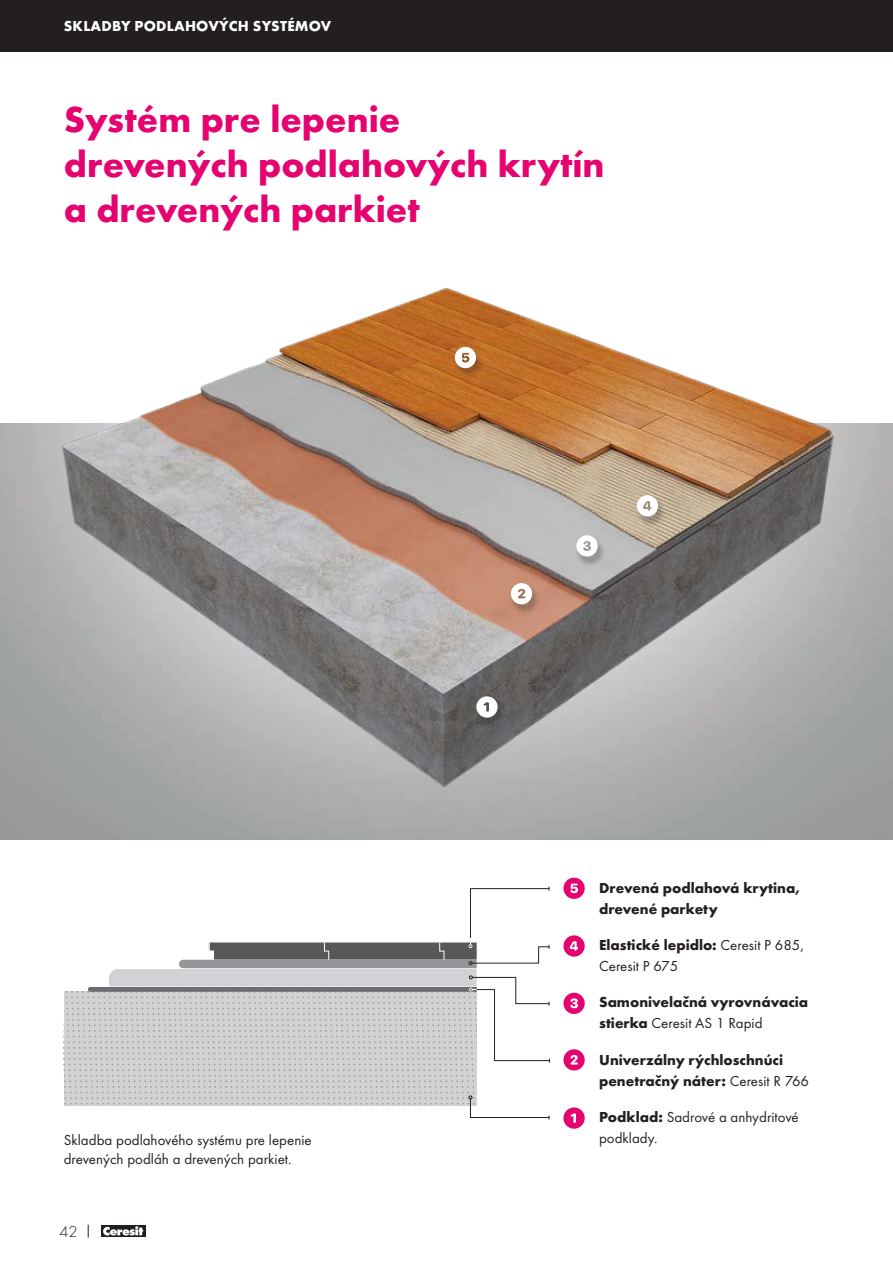
<style>
.page{position:relative;width:893px;height:1263px;background:#fff}
.page>*{position:absolute;margin:0;border:0;box-sizing:border-box;transform-origin:0 0}
.t1{font:700 37.5px/45px "Futura TOT";color:#e4036f}
.t2{font:16.5px "Futura TOT Ligh";color:#231f20}
.t3{font:15px/21px "Futura TOT";color:#231f20}
.t4{font:700 15px/21px "Futura TOT";color:#231f20}
.t5{font:700 15px "Futura TOT";letter-spacing:.015em;color:#fff}
.s1{font-weight:700}
.s2{font-weight:400}
</style>
<div class="page">
<svg style="left:88px;top:1225px;width:1px;height:12px"></svg>
<svg style="left:101px;top:1225px;width:44px;height:12px"></svg>
<svg style="left:103px;top:1226px;width:40px;height:9px"></svg>
<div style="left:0;top:0;width:893px;height:51px;background:#231f20"></div>
<svg style="left:563px;top:878px;width:22px;height:21px"></svg>
<svg style="left:563px;top:1107px;width:22px;height:22px"></svg>
<svg style="left:563px;top:1049px;width:22px;height:21px"></svg>
<svg style="left:563px;top:993px;width:22px;height:21px"></svg>
<svg style="left:563px;top:935px;width:22px;height:22px"></svg>
<svg style="left:64px;top:887px;width:486px;height:232px"></svg>
<img style="left:0;top:287px;width:893px;height:516px">
<div style="left:453px;top:347px;width:31px;height:32px;background:#231f20;opacity:.32"></div>
<svg style="left:455px;top:347px;width:21px;height:21px"></svg>
<div style="left:474px;top:697px;width:32px;height:31px;background:#231f20;opacity:.32"></div>
<svg style="left:476px;top:696px;width:22px;height:22px"></svg>
<div style="left:509px;top:584px;width:31px;height:31px;background:#231f20;opacity:.32"></div>
<svg style="left:511px;top:583px;width:21px;height:21px"></svg>
<div style="left:574px;top:536px;width:32px;height:31px;background:#231f20;opacity:.32"></div>
<svg style="left:576px;top:535px;width:22px;height:22px"></svg>
<div style="left:635px;top:496px;width:31px;height:31px;background:#231f20;opacity:.32"></div>
<svg style="left:637px;top:495px;width:21px;height:21px"></svg>
<p class="t5" style="left:64px;top:17px;width:269px">SKLADBY PODLAHOVÝCH SYSTÉMOV</p>
<h1 class="t1" style="left:64px;top:96px;width:542px">Systém pre lepenie<br>drevených podlahových krytín a drevených parkiet</h1>
<p class="t3" style="left:64px;top:1131px;width:249px;line-height:18.5px">Skladba podlahového systému pre lepenie drevených podláh a drevených parkiet.</p>
<p class="t2" style="left:60px;top:1222px;width:20px">42</p>
<p class="t4" style="left:599px;top:877px;width:202px">Drevená podlahová krytina, drevené parkety</p>
<p class="t3" style="left:599px;top:934px;width:206px"><span class="s1">Elastické lepidlo:</span> Ceresit P 685,<br>Ceresit P 675</p>
<p class="t4" style="left:599px;top:992px;width:211px">Samonivelačná vyrovnávacia stierka <span class="s2">Ceresit AS 1 Rapid</span></p>
<p class="t4" style="left:599px;top:1049px;width:211px">Univerzálny rýchloschnúci penetračný náter: <span class="s2">Ceresit R 766</span></p>
<p class="t3" style="left:599px;top:1106px;width:201px"><span class="s1">Podklad:</span> Sadrové a anhydritové podklady.</p>
</div>
